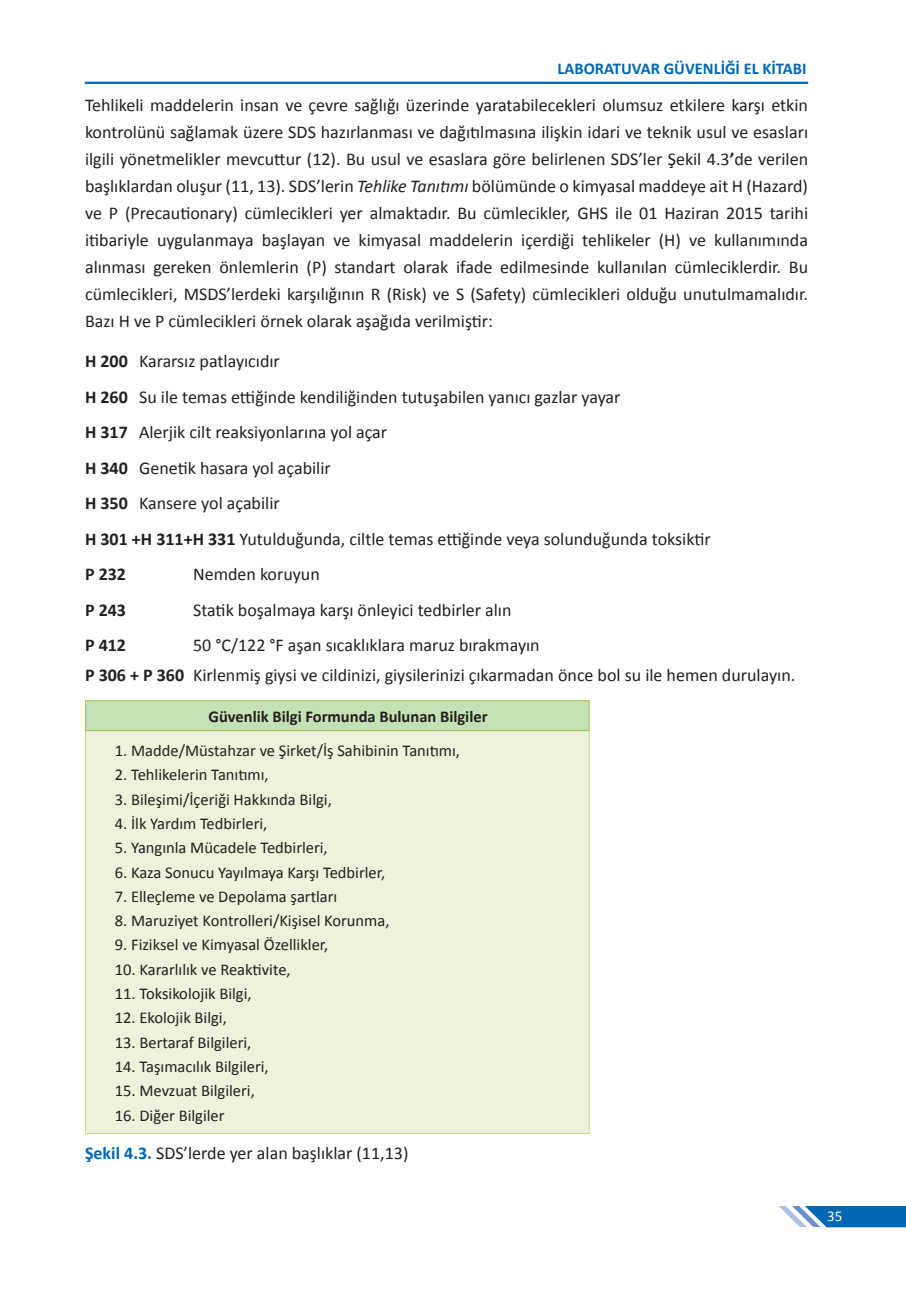
<style>
.page{position:relative;width:906px;height:1289px;background:#fff}
.page>*{position:absolute;margin:0;border:0;box-sizing:border-box;transform-origin:0 0}
.t1{font:18px/27px "Calibri";color:#231f20}
.t2{font:700 18px "Calibri";color:#231f20}
.t3{font:16.5px "Calibri";color:#231f20}
.t4{font:700 16.5px "Calibri";color:#231f20}
.t5{font:700 16.5px "Calibri";color:#0166b3}
.t6{font:15px "Calibri";color:#fff}
.s1{font-weight:700}
.s2{font-style:italic}
.s3{font-weight:700;color:#0166b3}
</style>
<div class="page">
<svg style="left:779px;top:1206px;width:127px;height:21px"></svg>
<hr style="left:85px;top:82px;width:723px;height:2px;background:#0166b3">
<div style="left:85px;top:700px;width:504px;height:30px;background:#c5e0b4"></div>
<div style="left:85px;top:730px;width:504px;height:403px;background:#ecf2db"></div>
<hr style="left:85px;top:731px;width:1px;height:402px;background:#c8db91">
<hr style="left:589px;top:731px;width:1px;height:402px;background:#c8db91">
<hr style="left:85px;top:1133px;width:504px;height:1px;background:#c8db91">
<svg style="left:85px;top:701px;width:1px;height:29px"></svg>
<hr style="left:85px;top:700px;width:504px;height:1px;background:#a4c24a">
<svg style="left:589px;top:701px;width:1px;height:29px"></svg>
<hr style="left:85px;top:730px;width:504px;height:1px;background:#a4c24a">
<p class="t5" style="left:557px;top:58px;width:250px">LABORATUVAR GÜVENLİĞİ EL KİTABI</p>
<p class="t1" style="left:85px;top:92px;width:724px;text-align:justify">Tehlikeli maddelerin insan ve çevre sağlığı üzerinde yaratabilecekleri olumsuz etkilere karşı etkin kontrolünü sağlamak üzere SDS hazırlanması ve dağıtılmasına ilişkin idari ve teknik usul ve esasları ilgili yönetmelikler mevcuttur (12). Bu usul ve esaslara göre belirlenen SDS’ler Şekil 4.3<span class="s1">’</span>de verilen başlıklardan oluşur (11, 13). SDS’lerin <span class="s2">Tehlike Tanıtımı</span> bölümünde o kimyasal maddeye ait H (Hazard) ve P (Precautionary) cümlecikleri yer almaktadır. Bu cümlecikler, GHS ile 01 Haziran 2015 tarihi itibariyle uygulanmaya başlayan ve kimyasal maddelerin içerdiği tehlikeler (H) ve kullanımında alınması gereken önlemlerin (P) standart olarak ifade edilmesinde kullanılan cümleciklerdir. Bu cümlecikleri, MSDS’lerdeki karşılığının R (Risk) ve S (Safety) cümlecikleri olduğu unutulmamalıdır.<br>Bazı H ve P cümlecikleri örnek olarak aşağıda verilmiştir:</p>
<p class="t1" style="left:85px;top:343px;width:627px;line-height:35.5px"><span class="s1">H 200</span> Kararsız patlayıcıdır<br><span class="s1">H 260</span> Su ile temas ettiğinde kendiliğinden tutuşabilen yanıcı gazlar yayar<br><span class="s1">H 317</span> Alerjik cilt reaksiyonlarına yol açar<br><span class="s1">H 340</span> Genetik hasara yol açabilir<br><span class="s1">H 350</span> Kansere yol açabilir<br><span class="s1">H 301 +H 311+H 331</span> Yutulduğunda, ciltle temas ettiğinde veya solunduğunda toksiktir <span class="s1">P 232</span></p>
<p class="t1" style="left:193px;top:561px;width:128px">Nemden koruyun</p>
<p class="t2" style="left:85px;top:598px;width:43px">P 243</p>
<p class="t1" style="left:193px;top:596px;width:320px">Statik boşalmaya karşı önleyici tedbirler alın</p>
<p class="t2" style="left:85px;top:634px;width:43px">P 412</p>
<p class="t1" style="left:85px;top:630px;width:712px;line-height:30.2px;text-indent:108px">50 °C/122 °F aşan sıcaklıklara maruz bırakmayın<br><span class="s1">P 306 + P 360</span> Kirlenmiş giysi ve cildinizi, giysilerinizi çıkarmadan önce bol su ile hemen durulayın.</p>
<p class="t4" style="left:208px;top:705px;width:280px">Güvenlik Bilgi Formunda Bulunan Bilgiler</p>
<p class="t3" style="left:115px;top:740px;width:347px">1. Madde/Müstahzar ve Şirket/İş Sahibinin Tanıtımı,</p>
<p class="t3" style="left:115px;top:764px;width:155px">2. Tehlikelerin Tanıtımı,</p>
<p class="t3" style="left:115px;top:788px;width:218px">3. Bileşimi/İçeriği Hakkında Bilgi,</p>
<p class="t3" style="left:115px;top:813px;width:154px">4. İlk Yardım Tedbirleri,</p>
<p class="t3" style="left:115px;top:837px;width:214px">5. Yangınla Mücadele Tedbirleri,</p>
<p class="t3" style="left:115px;top:861px;width:272px">6. Kaza Sonucu Yayılmaya Karşı Tedbirler,</p>
<p class="t3" style="left:115px;top:885px;width:224px">7. Elleçleme ve Depolama şartları</p>
<p class="t3" style="left:115px;top:910px;width:276px">8. Maruziyet Kontrolleri/Kişisel Korunma,</p>
<p class="t3" style="left:115px;top:934px;width:215px">9. Fiziksel ve Kimyasal Özellikler,</p>
<p class="t3" style="left:115px;top:958px;width:177px">10. Kararlılık ve Reaktivite,</p>
<p class="t3" style="left:115px;top:983px;width:138px">11. Toksikolojik Bilgi,</p>
<p class="t3" style="left:115px;top:1007px;width:113px">12. Ekolojik Bilgi,</p>
<p class="t3" style="left:115px;top:1031px;width:138px">13. Bertaraf Bilgileri,</p>
<p class="t3" style="left:115px;top:1056px;width:155px">14. Taşımacılık Bilgileri,</p>
<p class="t3" style="left:115px;top:1080px;width:141px">15. Mevzuat Bilgileri,</p>
<p class="t3" style="left:115px;top:1104px;width:111px">16. Diğer Bilgiler</p>
<p class="t1" style="left:85px;top:1139px;width:325px"><span class="s3">Şekil 4.3.</span> SDS’lerde yer alan başlıklar (11,13)</p>
<p class="t6" style="left:827px;top:1206px;width:17px">35</p>
</div>
